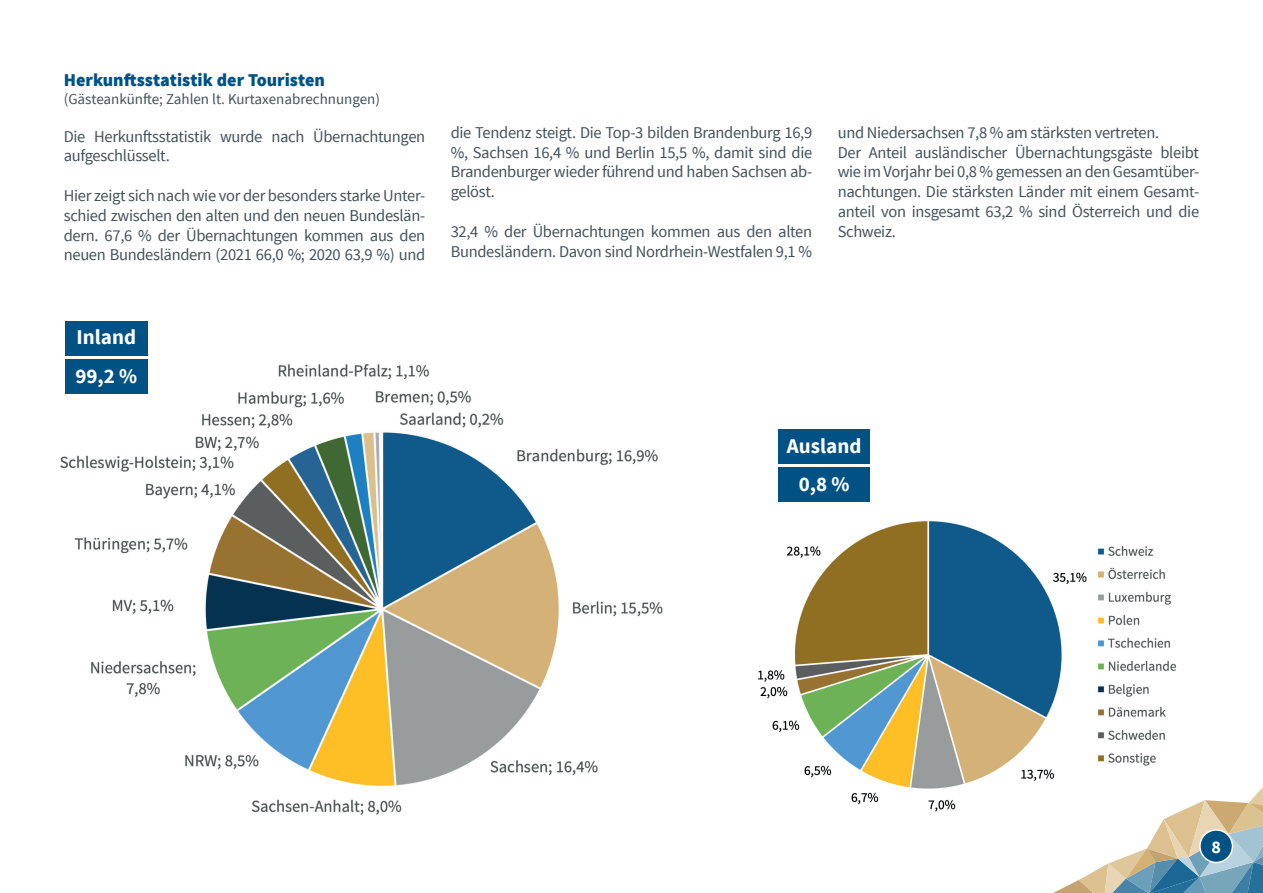
<style>
.page{position:relative;width:1263px;height:893px;background:#fff}
.page>*{position:absolute;margin:0;border:0;box-sizing:border-box;transform-origin:0 0}
.t1{font:700 21px/38.2px "Source Sans Pro";color:#fff}
.t2{font:900 18px "Source Sans Pro";color:#005285}
.t3{font:700 18px "Source Sans Pro";color:#fff}
.t4{font:16.5px/19.8px "Source Sans Pro";letter-spacing:-.02em;color:#425159}
.t5{font:15px "Source Sans Pro";color:#425159}
</style>
<div class="page">
<svg style="left:1053px;top:787px;width:210px;height:106px"></svg>
<img style="left:60px;top:355px;width:603px;height:460px">
<img style="left:758px;top:521px;width:441px;height:300px">
<div style="left:65px;top:321px;width:83px;height:34px;background:#005285"></div>
<div style="left:65px;top:359px;width:83px;height:34px;background:#005285"></div>
<div style="left:778px;top:468px;width:92px;height:34px;background:#005285"></div>
<div style="left:778px;top:429px;width:92px;height:34px;background:#005285"></div>
<div style="left:1200px;top:830px;width:32px;height:32px;background:#005285;border-radius:50%"></div>
<div style="left:1199px;top:829px;width:34px;height:34px;border:2px solid #fff;border-radius:50%"></div>
<p class="t2" style="left:64px;top:68px;width:263px">Herkunftsstatistik der Touristen</p>
<p class="t5" style="left:64px;top:90px;width:318px">(Gästeankünfte; Zahlen lt. Kurtaxenabrechnungen)</p>
<p class="t4" style="left:64px;top:126px;width:363px">Die Herkunftsstatistik wurde nach Übernachtungen aufgeschlüsselt.</p>
<p class="t4" style="left:64px;top:186px;width:363px;text-align:justify">Hier zeigt sich nach wie vor der besonders starke Unter&shy;schied zwischen den alten und den neuen Bundeslän&shy;dern. 67,6 % der Übernachtungen kommen aus den neuen Bundesländern (2021 66,0 %; 2020 63,9 %) und</p>
<p class="t1" style="left:75px;top:319px;width:63px">Inland<br>99,2 %</p>
<p class="t4" style="left:451px;top:123px;width:363px;text-align:justify">die Tendenz steigt. Die Top-3 bilden Brandenburg 16,9 %, Sachsen 16,4 % und Berlin 15,5 %, damit sind die Brandenburger wieder führend und haben Sachsen ab&shy;gelöst.</p>
<p class="t4" style="left:451px;top:222px;width:363px">32,4 % der Übernachtungen kommen aus den alten<br>Bundesländern. Davon sind Nordrhein-Westfalen 9,1 %</p>
<p class="t4" style="left:838px;top:123px;width:363px">und Niedersachsen 7,8 % am stärksten vertreten.<br>Der Anteil ausländischer Übernachtungsgäste bleibt wie im Vorjahr bei 0,8 % gemessen an den Gesamtüber&shy;nachtungen. Die stärksten Länder mit einem Gesamt&shy;anteil von insgesamt 63,2 % sind Österreich und die Schweiz.</p>
<p class="t1" style="left:787px;top:428px;width:76px">Ausland</p>
<p class="t1" style="left:799px;top:466px;width:52px">0,8 %</p>
<p class="t3" style="left:1211px;top:835px;width:11px">8</p>
</div>
